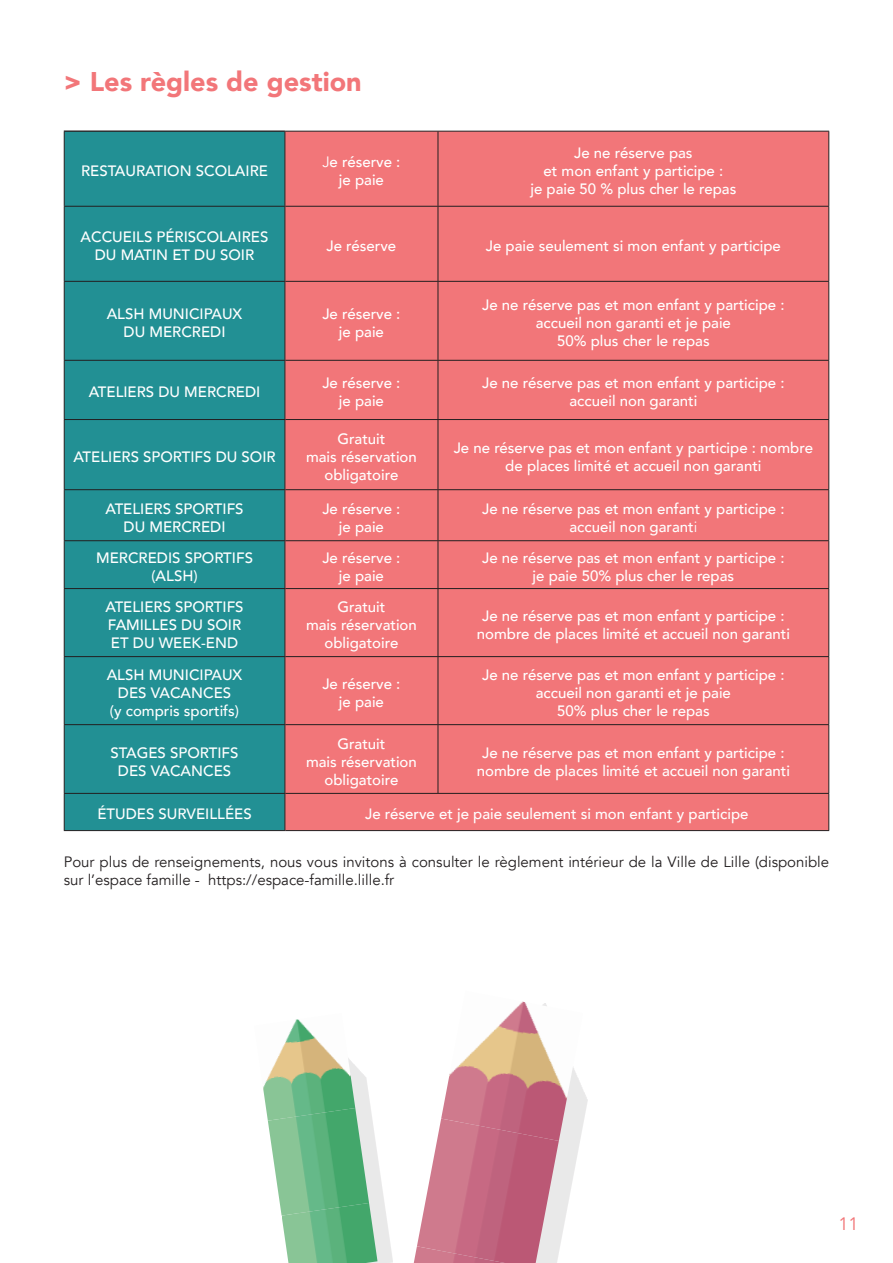
<style>
.page{position:relative;width:893px;height:1263px;background:#fff}
.page>*{position:absolute;margin:0;border:0;box-sizing:border-box;transform-origin:0 0}
.t1{font:900 27px "Avenir";color:#f27679}
.t2{font:18px "Avenir";color:#f27679}
.t3{font:500 15px/18px "Avenir";color:#fff;text-align:center}
.t4{font:15px/18px "Avenir";color:#231f20}
.s1{font-weight:400}
</style>
<div class="page">
<div style="left:65px;top:132px;width:219px;height:698px;background:#229094"></div>
<div style="left:285px;top:132px;width:543px;height:698px;background:#f27679"></div>
<hr style="left:285px;top:131px;width:153px;height:1px;background:#231f20">
<hr style="left:438px;top:131px;width:391px;height:1px;background:#231f20">
<hr style="left:285px;top:206px;width:153px;height:1px;background:#231f20">
<hr style="left:438px;top:206px;width:391px;height:1px;background:#231f20">
<hr style="left:285px;top:281px;width:153px;height:1px;background:#231f20">
<hr style="left:438px;top:281px;width:391px;height:1px;background:#231f20">
<hr style="left:285px;top:360px;width:153px;height:1px;background:#231f20">
<hr style="left:438px;top:360px;width:391px;height:1px;background:#231f20">
<hr style="left:285px;top:419px;width:153px;height:1px;background:#231f20">
<hr style="left:438px;top:419px;width:391px;height:1px;background:#231f20">
<hr style="left:285px;top:489px;width:153px;height:1px;background:#231f20">
<hr style="left:438px;top:489px;width:391px;height:1px;background:#231f20">
<hr style="left:285px;top:540px;width:153px;height:1px;background:#231f20">
<hr style="left:438px;top:540px;width:391px;height:1px;background:#231f20">
<hr style="left:285px;top:588px;width:153px;height:1px;background:#231f20">
<hr style="left:438px;top:588px;width:391px;height:1px;background:#231f20">
<hr style="left:285px;top:656px;width:153px;height:1px;background:#231f20">
<hr style="left:438px;top:656px;width:391px;height:1px;background:#231f20">
<hr style="left:285px;top:724px;width:153px;height:1px;background:#231f20">
<hr style="left:438px;top:724px;width:391px;height:1px;background:#231f20">
<hr style="left:285px;top:793px;width:153px;height:1px;background:#231f20">
<hr style="left:438px;top:793px;width:391px;height:1px;background:#231f20">
<hr style="left:285px;top:830px;width:153px;height:1px;background:#231f20">
<hr style="left:438px;top:830px;width:391px;height:1px;background:#231f20">
<hr style="left:438px;top:132px;width:1px;height:74px;background:#231f20">
<hr style="left:828px;top:132px;width:1px;height:74px;background:#231f20">
<hr style="left:438px;top:207px;width:1px;height:74px;background:#231f20">
<hr style="left:828px;top:207px;width:1px;height:74px;background:#231f20">
<hr style="left:438px;top:282px;width:1px;height:78px;background:#231f20">
<hr style="left:828px;top:282px;width:1px;height:78px;background:#231f20">
<hr style="left:438px;top:361px;width:1px;height:58px;background:#231f20">
<hr style="left:828px;top:361px;width:1px;height:58px;background:#231f20">
<hr style="left:438px;top:420px;width:1px;height:69px;background:#231f20">
<hr style="left:828px;top:420px;width:1px;height:69px;background:#231f20">
<hr style="left:438px;top:490px;width:1px;height:50px;background:#231f20">
<hr style="left:828px;top:490px;width:1px;height:50px;background:#231f20">
<hr style="left:438px;top:541px;width:1px;height:47px;background:#231f20">
<hr style="left:828px;top:541px;width:1px;height:47px;background:#231f20">
<hr style="left:438px;top:589px;width:1px;height:67px;background:#231f20">
<hr style="left:828px;top:589px;width:1px;height:67px;background:#231f20">
<hr style="left:438px;top:657px;width:1px;height:67px;background:#231f20">
<hr style="left:828px;top:657px;width:1px;height:67px;background:#231f20">
<hr style="left:438px;top:725px;width:1px;height:68px;background:#231f20">
<hr style="left:828px;top:725px;width:1px;height:68px;background:#231f20">
<hr style="left:828px;top:794px;width:1px;height:36px;background:#231f20">
<hr style="left:64px;top:132px;width:1px;height:74px;background:#231f20">
<hr style="left:64px;top:207px;width:1px;height:74px;background:#231f20">
<hr style="left:64px;top:282px;width:1px;height:78px;background:#231f20">
<hr style="left:64px;top:361px;width:1px;height:58px;background:#231f20">
<hr style="left:64px;top:420px;width:1px;height:69px;background:#231f20">
<hr style="left:64px;top:490px;width:1px;height:50px;background:#231f20">
<hr style="left:64px;top:541px;width:1px;height:47px;background:#231f20">
<hr style="left:64px;top:589px;width:1px;height:67px;background:#231f20">
<hr style="left:64px;top:657px;width:1px;height:67px;background:#231f20">
<hr style="left:64px;top:725px;width:1px;height:68px;background:#231f20">
<hr style="left:64px;top:794px;width:1px;height:36px;background:#231f20">
<hr style="left:64px;top:130px;width:221px;height:2px;background:#231f20">
<hr style="left:284px;top:132px;width:1px;height:74px;background:#231f20">
<hr style="left:284px;top:207px;width:1px;height:74px;background:#231f20">
<hr style="left:284px;top:282px;width:1px;height:78px;background:#231f20">
<hr style="left:284px;top:361px;width:1px;height:58px;background:#231f20">
<hr style="left:284px;top:420px;width:1px;height:69px;background:#231f20">
<hr style="left:284px;top:490px;width:1px;height:50px;background:#231f20">
<hr style="left:284px;top:541px;width:1px;height:47px;background:#231f20">
<hr style="left:284px;top:589px;width:1px;height:67px;background:#231f20">
<hr style="left:284px;top:657px;width:1px;height:67px;background:#231f20">
<hr style="left:284px;top:725px;width:1px;height:68px;background:#231f20">
<hr style="left:284px;top:794px;width:1px;height:36px;background:#231f20">
<hr style="left:64px;top:206px;width:221px;height:1px;background:#231f20">
<hr style="left:64px;top:281px;width:221px;height:1px;background:#231f20">
<hr style="left:64px;top:360px;width:221px;height:1px;background:#231f20">
<hr style="left:64px;top:419px;width:221px;height:1px;background:#231f20">
<hr style="left:64px;top:489px;width:221px;height:1px;background:#231f20">
<hr style="left:64px;top:540px;width:221px;height:1px;background:#231f20">
<hr style="left:64px;top:588px;width:221px;height:1px;background:#231f20">
<hr style="left:64px;top:656px;width:221px;height:1px;background:#231f20">
<hr style="left:64px;top:724px;width:221px;height:1px;background:#231f20">
<hr style="left:64px;top:793px;width:221px;height:1px;background:#231f20">
<hr style="left:64px;top:830px;width:221px;height:1px;background:#231f20">
<div style="left:423px;top:1003px;width:165px;height:260px;background:#231f20;opacity:.1"></div>
<img style="left:441px;top:1001px;width:142px;height:140px">
<img style="left:417px;top:1118px;width:142px;height:145px">
<img style="left:414px;top:1246px;width:91px;height:17px">
<div style="left:279px;top:1020px;width:114px;height:243px;background:#231f20;opacity:.1"></div>
<img style="left:263px;top:1019px;width:92px;height:102px">
<img style="left:268px;top:1108px;width:101px;height:107px">
<img style="left:282px;top:1203px;width:95px;height:60px">
<p class="t1" style="left:64px;top:58px;width:299px">&gt; Les règles de gestion</p>
<p class="t3" style="left:81px;top:161px;width:188px">RESTAURATION SCOLAIRE</p>
<p class="t3" style="left:322px;top:152px;width:80px"><span class="s1">J</span>e réserve : je paie</p>
<p class="t3" style="left:543px;top:143px;width:181px">Je ne réserve pas<br>et mon enfant y participe :</p>
<p class="t3" style="left:530px;top:179px;width:207px">je paie 50 % plus cher le repas</p>
<p class="t3" style="left:81px;top:227px;width:189px">ACCUEILS PÉRISCOLAIRES<br>DU MATIN ET DU SOIR</p>
<p class="t3" style="left:327px;top:236px;width:71px">Je réserve</p>
<p class="t3" style="left:486px;top:236px;width:297px">Je paie seulement si mon enfant y participe</p>
<p class="t3" style="left:107px;top:304px;width:137px">ALSH MUNICIPAUX<br>DU MERCREDI</p>
<p class="t3" style="left:322px;top:304px;width:80px">Je réserve : je paie</p>
<p class="t3" style="left:482px;top:295px;width:304px">Je ne réserve pas et mon enfant y participe : accueil non garanti et je paie</p>
<p class="t3" style="left:557px;top:331px;width:154px">50% plus cher le repas</p>
<p class="t3" style="left:89px;top:382px;width:173px">ATELIERS DU MERCREDI</p>
<p class="t3" style="left:322px;top:373px;width:80px">Je réserve : je paie</p>
<p class="t3" style="left:482px;top:373px;width:304px">Je ne réserve pas et mon enfant y participe : accueil non garanti</p>
<p class="t3" style="left:73px;top:447px;width:204px">ATELIERS SPORTIFS DU SOIR</p>
<p class="t3" style="left:306px;top:429px;width:112px">Gratuit<br>mais réservation obligatoire</p>
<p class="t3" style="left:454px;top:438px;width:361px">Je ne réserve pas et mon enfant y participe : nombre de places limité et accueil non garanti</p>
<p class="t3" style="left:106px;top:499px;width:140px">ATELIERS SPORTIFS<br>DU MERCREDI</p>
<p class="t3" style="left:322px;top:499px;width:80px">Je réserve : je paie</p>
<p class="t3" style="left:482px;top:499px;width:304px">Je ne réserve pas et mon enfant y participe :</p>
<p class="t3" style="left:569px;top:517px;width:129px">accueil non garant<span class="s1">i</span></p>
<p class="t3" style="left:96px;top:548px;width:158px">MERCREDIS SPORTIFS (ALSH)</p>
<p class="t3" style="left:322px;top:548px;width:80px">Je réserve : je paie</p>
<p class="t3" style="left:482px;top:548px;width:304px">Je ne réserve pas et mon enfant y participe : je paie 50% plus cher le repas</p>
<p class="t3" style="left:106px;top:597px;width:140px;text-align:left">ATELIERS SPORTIFS<br>FAMILLES DU SOIR<br>ET DU WEEK-END</p>
<p class="t3" style="left:306px;top:597px;width:112px">Gratuit<br>mais réservation obligatoire</p>
<p class="t3" style="left:477px;top:606px;width:315px">Je ne réserve pas et mon enfant y participe : nombre de places limité et accueil non garanti</p>
<p class="t3" style="left:107px;top:665px;width:137px">ALSH MUNICIPAUX<br>DES VACANCES<br>(y compris sportifs)</p>
<p class="t3" style="left:322px;top:674px;width:80px">Je réserve : je paie</p>
<p class="t3" style="left:482px;top:665px;width:304px">Je ne réserve pas et mon enfant y participe : accueil non garanti et je paie<br>50% plus cher le repas</p>
<p class="t3" style="left:111px;top:742px;width:129px">STAGES SPORTIFS<br>DES VACANCES</p>
<p class="t3" style="left:306px;top:733px;width:112px">Gratuit<br>mais réservation obligatoire</p>
<p class="t3" style="left:477px;top:742px;width:315px">Je ne réserve pas et mon enfant y participe : nombre de places limité et accueil non garanti</p>
<p class="t3" style="left:97px;top:804px;width:156px">ÉTUDES SURVEILLÉES</p>
<p class="t3" style="left:365px;top:804px;width:385px">Je réserve et je paie seulement si mon enfant y participe</p>
<p class="t4" style="left:64px;top:853px;width:767px">Pour plus de renseignements, nous vous invitons à consulter le règlement intérieur de la Ville de Lille (disponible sur l’espace famille - https://espace-famille.lille.fr</p>
<p class="t2" style="left:838px;top:1213px;width:22px">11</p>
</div>
